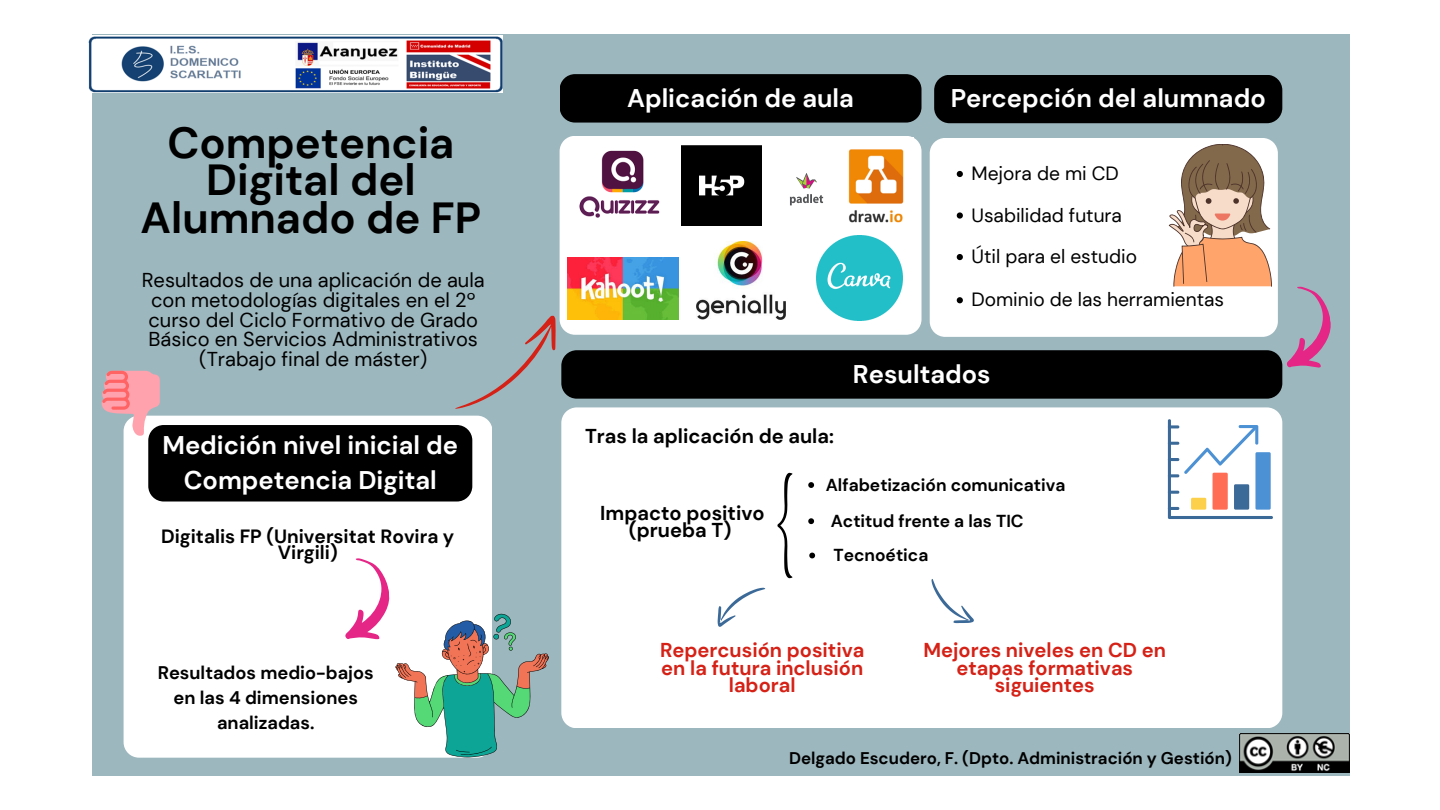
<style>
.page{position:relative;width:1440px;height:810px;background:#fff}
.page>*{position:absolute;margin:0;border:0;box-sizing:border-box;transform-origin:0 0}
.t1{font:700 43.5px/37.6px "DM Sans";color:#000;text-align:center}
.t2{font:700 25.5px/35.6px "DM Sans";color:#fff;text-align:center}
.t3{font:20.1px/19.8px "DM Sans";color:#000;text-align:center}
.t4{font:700 20.1px/17.4px "DM Sans";color:#d52116;text-align:center}
.t5{font:700 20.1px/17.4px "DM Sans";color:#000;text-align:center}
.t6{font:19.2px "DM Sans";color:#000}
.t7{font:700 19.2px/16.4px "DM Sans";color:#000;text-align:center}
.t8{font:700 18.2px/25.3px "DM Sans";color:#000;text-align:center}
.t9{font:700 17.3px "DM Sans";color:#000}
.t10{font:700 16.9px "DM Sans";color:#000}
</style>
<div class="page">
<div style="left:93px;top:34px;width:1257px;height:742px;background:#9db7be"></div>
<div style="left:124px;top:416px;width:368px;height:342px;background:#fff;border-radius:15px"></div>
<svg style="left:102px;top:371px;width:58px;height:65px"></svg>
<div style="left:560px;top:74px;width:362px;height:49px;background:#000;border-radius:15px"></div>
<div style="left:561px;top:350px;width:721px;height:49px;background:#000;border-radius:15px"></div>
<div style="left:561px;top:407px;width:721px;height:321px;background:#fff"></div>
<div style="left:930px;top:138px;width:345px;height:199px;background:#fff"></div>
<div style="left:934px;top:75px;width:348px;height:48px;background:#000;border-radius:15px"></div>
<img style="left:89px;top:36px;width:414px;height:56px">
<div style="left:148px;top:425px;width:324px;height:77px;background:#000;border-radius:15px"></div>
<svg style="left:345px;top:558px;width:204px;height:199px"></svg>
<svg style="left:455px;top:304px;width:105px;height:118px"></svg>
<div style="left:560px;top:136px;width:362px;height:199px;background:#fff"></div>
<img style="left:561px;top:145px;width:118px;height:80px">
<img style="left:567px;top:258px;width:112px;height:62px">
<img style="left:681px;top:145px;width:80px;height:80px">
<img style="left:696px;top:241px;width:89px;height:79px">
<img style="left:835px;top:138px;width:78px;height:86px">
<img style="left:770px;top:152px;width:73px;height:73px">
<img style="left:817px;top:235px;width:85px;height:86px">
<svg style="left:1169px;top:144px;width:162px;height:228px"></svg>
<svg style="left:1168px;top:419px;width:105px;height:100px"></svg>
<svg style="left:777px;top:473px;width:15px;height:105px"></svg>
<svg style="left:714px;top:578px;width:51px;height:57px"></svg>
<svg style="left:925px;top:579px;width:55px;height:48px"></svg>
<img style="left:1239px;top:734px;width:110px;height:38px">
<svg style="left:957px;top:171px;width:6px;height:6px"></svg>
<svg style="left:957px;top:254px;width:6px;height:6px"></svg>
<svg style="left:957px;top:297px;width:6px;height:6px"></svg>
<svg style="left:957px;top:212px;width:6px;height:7px"></svg>
<svg style="left:808px;top:482px;width:6px;height:6px"></svg>
<svg style="left:808px;top:518px;width:6px;height:6px"></svg>
<svg style="left:809px;top:553px;width:6px;height:5px"></svg>
<p class="t1" style="left:141px;top:124px;width:342px">Competencia<br>Digital del<br>Alumnado de FP</p>
<h2 class="t3" style="left:142px;top:270px;width:345px">Resultados de una aplicación de aula con metodologías digitales en el 2º curso del Ciclo Formativo de Grado Básico en Servicios Administrativos (Trabajo final de máster)</h2>
<h2 class="t2" style="left:163px;top:427px;width:297px">Medición nivel inicial de<br>Competencia Digital</h2>
<p class="t7" style="left:161px;top:528px;width:295px">Digitalis FP (Universitat Rovira y<br>Virgili)</p>
<p class="t8" style="left:158px;top:660px;width:218px">Resultados medio-bajos en las 4 dimensiones analizadas.</p>
<p class="t2" style="left:627px;top:80px;width:228px">Aplicación de aula</p>
<h2 class="t2" style="left:951px;top:81px;width:317px">Percepción del alumnado</h2>
<p class="t6" style="left:972px;top:161px;width:149px">Mejora de mi CD</p>
<p class="t6" style="left:972px;top:203px;width:152px">Usabilidad futura</p>
<p class="t6" style="left:972px;top:244px;width:167px">Útil para el estudio</p>
<p class="t6" style="left:972px;top:287px;width:254px">Dominio de las herramientas</p>
<p class="t5" style="left:585px;top:427px;width:250px">Tras la aplicación de aula:</p>
<h2 class="t2" style="left:853px;top:356px;width:139px">Resultados</h2>
<p class="t5" style="left:600px;top:504px;width:166px">Impacto positivo (prueba T)</p>
<p class="t9" style="left:826px;top:474px;width:241px">Alfabetización comunicativa</p>
<p class="t9" style="left:831px;top:510px;width:194px">Actitud frente a las TIC</p>
<p class="t9" style="left:834px;top:544px;width:96px">Tecnoética</p>
<p class="t4" style="left:660px;top:642px;width:206px">Repercusión positiva en la futura inclusión laboral</p>
<p class="t4" style="left:923px;top:642px;width:244px">Mejores niveles en CD en etapas formativas siguientes</p>
<p class="t10" style="left:789px;top:747px;width:444px">Delgado Escudero, F. (Dpto. Administración y Gestión)</p>
</div>
